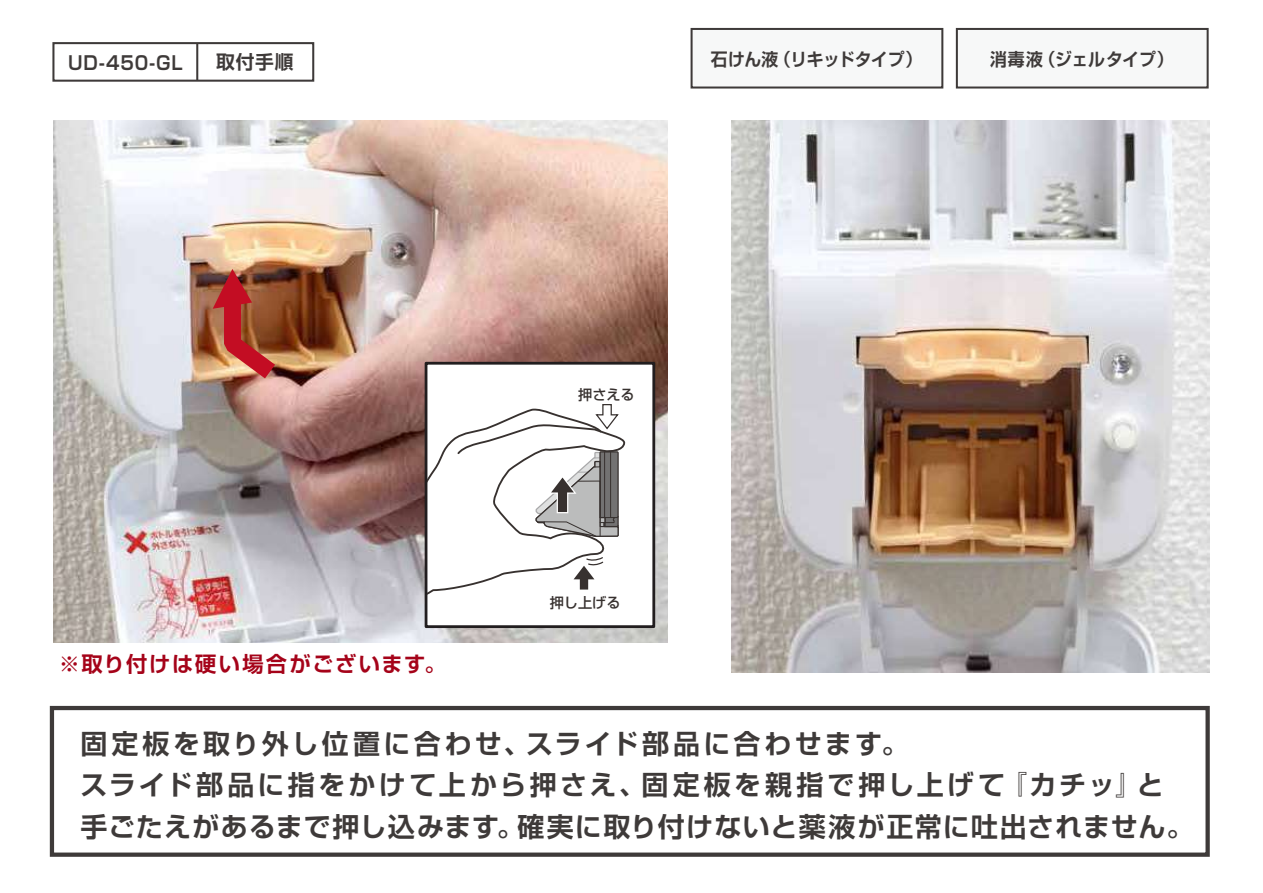
<style>
.page{position:relative;width:1263px;height:893px;background:#fff}
.page>*{position:absolute;margin:0;border:0;box-sizing:border-box;transform-origin:0 0}
.t1{font:700 27px/41.4px "Shin Go Pr 5 De";letter-spacing:.09em;color:#3e3a39}
.t2{font:700 21.3px "Shin Go Pr 5 De";letter-spacing:.08em;color:#a50319}
.t3{font:700 18.75px "Shin Go Pr 5 De";letter-spacing:.04em;color:#3e3a39;scale:.95 1}
.t4{font:700 18.75px "Shin Go Pr 5 De";letter-spacing:.04em;color:#3e3a39}
.t5{font:700 17.7px "Shin Go Pr 5 De";letter-spacing:-.025em;color:#3e3a39;scale:.95 1}
.t6{font:700 17.7px "Shin Go Pr 5 De";color:#3e3a39;scale:.95 1}
.t7{font:500 14.1px "Shin Go Pro";color:#37312f}
</style>
<div class="page">
<div style="left:690px;top:28px;width:253px;height:61px;background:#f7f8f8;border:2px solid #3e3a39"></div>
<div style="left:956px;top:28px;width:253px;height:61px;background:#f7f8f8;border:2px solid #3e3a39"></div>
<div style="left:50px;top:706px;width:1160px;height:151px;border:4px solid #3e3a39"></div>
<div style="left:52px;top:42px;width:262px;height:40px;border:2px solid #3e3a39"></div>
<hr style="left:196px;top:43px;width:2px;height:38px;background:#3e3a39">
<img style="left:53px;top:120px;width:614px;height:522px">
<div style="left:425px;top:362px;width:230px;height:266px;background:#fff;border:3px solid #221e1f"></div>
<img style="left:732px;top:120px;width:477px;height:552px">
<svg style="left:428px;top:403px;width:198px;height:196px"></svg>
<img style="left:213px;top:269px;width:81px;height:126px">
<p class="t3" style="left:68px;top:48px;width:122px">UD-450-GL</p>
<p class="t4" style="left:216px;top:47px;width:79px">取付手順</p>
<p class="t5" style="left:711px;top:45px;width:224px">石けん液（リキッドタイプ）</p>
<p class="t6" style="left:990px;top:45px;width:195px">消毒液（ジェルタイプ）</p>
<p class="t2" style="left:59px;top:646px;width:388px">※取り付けは硬い場合がございます。</p>
<p class="t7" style="left:578px;top:383px;width:58px">押さえる</p>
<p class="t7" style="left:550px;top:591px;width:72px">押し上げる</p>
<p class="t1" style="left:80px;top:720px;width:1114px">固定板を取り外し位置に合わせ、スライド部品に合わせます。<br>スライド部品に指をかけて上から押さえ、固定板を親指で押し上げて『カチッ』と手ごたえがあるまで押し込みます。確実に取り付けないと薬液が正常に吐出されません。</p>
</div>
